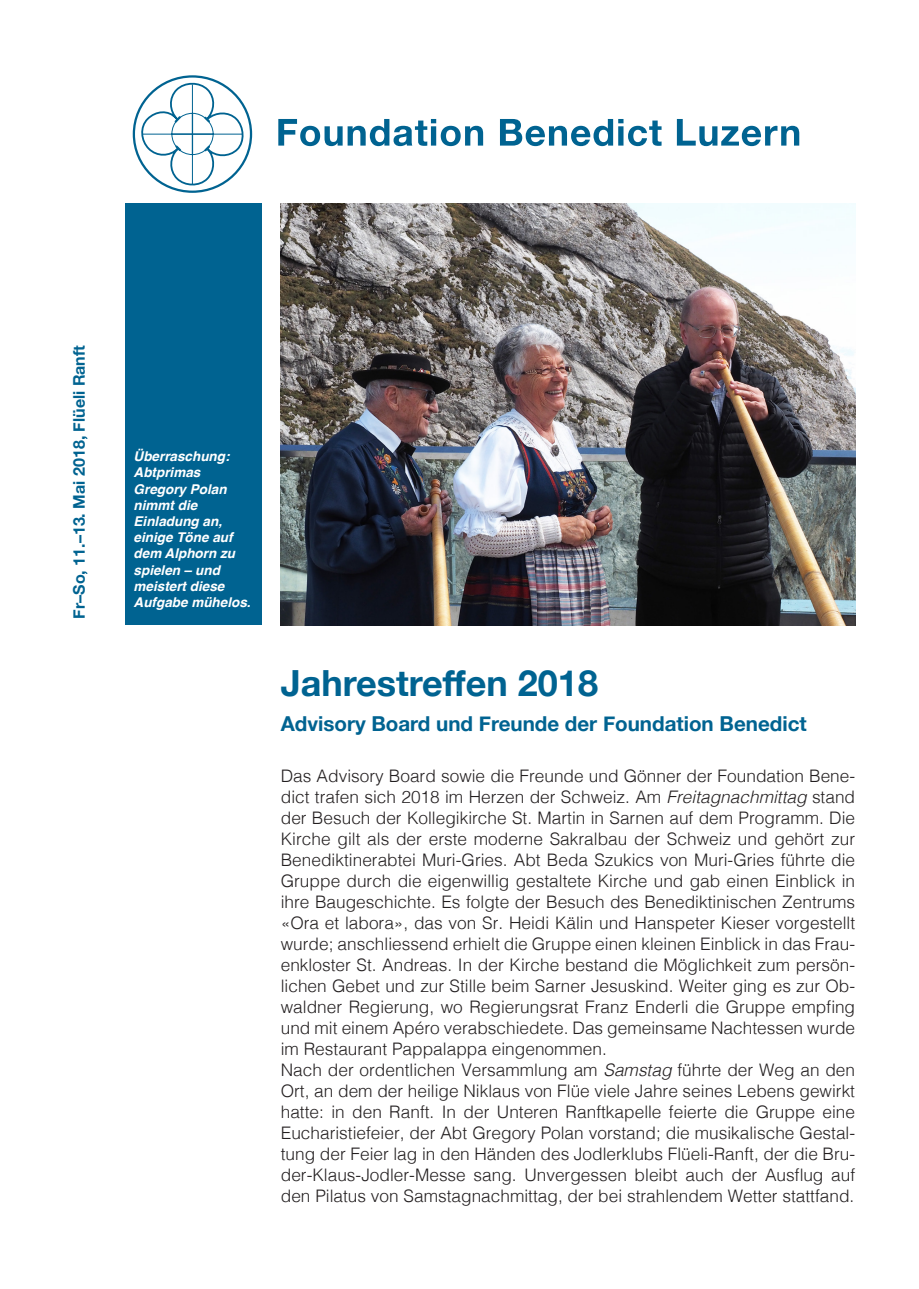
<style>
.page{position:relative;width:919px;height:1289px;background:#fff}
.page>*{position:absolute;margin:0;border:0;box-sizing:border-box;transform-origin:0 0}
.t1{font:700 36px "Helvetica Neue";color:#006391}
.t2{font:700 20.55px "Helvetica Neue";color:#006391}
.t3{font:300 17.25px/21px "Helvetica";color:#231f20}
.t4{font:700 16.05px "Helvetica Neue";color:#006391}
.t5{font:italic 700 13.5px/16.2px "Helvetica";color:#fff}
.s1{font-style:italic}
</style>
<div class="page">
<svg style="left:278px;top:119px;width:205px;height:27px"></svg>
<svg style="left:500px;top:119px;width:161px;height:27px"></svg>
<svg style="left:676px;top:119px;width:123px;height:27px"></svg>
<svg style="left:138px;top:79px;width:109px;height:110px"></svg>
<div style="left:133px;top:75px;width:119px;height:118px;border:2px solid #006391;border-radius:50%"></div>
<div style="left:125px;top:204px;width:137px;height:421px;background:#006391"></div>
<img style="left:281px;top:204px;width:574px;height:421px">
<p class="t4" style="left:66px;top:618px;width:275px;rotate:-90deg">Fr–So, 11.–13. Mai 2018, Flüeli Ranft</p>
<p class="t5" style="left:134px;top:448px;width:119px">Überraschung:<br>Abtprimas<br>Gregory Polan nimmt die<br>Einladung an, einige Töne auf dem Alphorn zu spielen – und meistert diese<br>Aufgabe mühelos.</p>
<h1 class="t1" style="left:281px;top:655px;width:319px">Jahrestreffen 2018</h1>
<p class="t2" style="left:281px;top:708px;width:527px">Advisory Board und Freunde der Foundation Benedict</p>
<p class="t3" style="left:281px;top:763px;width:576px">Das Advisory Board sowie die Freunde und Gönner der Foundation Bene&shy;dict trafen sich 2018 im Herzen der Schweiz. Am <span class="s1">Freitagnachmittag</span> stand der Besuch der Kollegikirche St. Martin in Sarnen auf dem Programm. Die Kirche gilt als der erste moderne Sakralbau der Schweiz und gehört zur Benediktinerabtei Muri-Gries. Abt Beda Szukics von Muri-Gries führte die Gruppe durch die eigenwillig gestaltete Kirche und gab einen Einblick in ihre Baugeschichte. Es folgte der Besuch des Benediktinischen Zentrums «Ora et labora», das von Sr. Heidi Kälin und Hanspeter Kieser vorgestellt wurde; anschliessend erhielt die Gruppe einen kleinen Einblick in das Frau&shy;enkloster St. Andreas. In der Kirche bestand die Möglichkeit zum persön&shy;lichen Gebet und zur Stille beim Sarner Jesuskind. Weiter ging es zur Ob&shy;waldner Regierung, wo Regierungsrat Franz Enderli die Gruppe empfing und mit einem Apéro verabschiedete. Das gemeinsame Nachtessen wurde im Restaurant Pappalappa eingenommen.<br>Nach der ordentlichen Versammlung am <span class="s1">Samstag</span> führte der Weg an den Ort, an dem der heilige Niklaus von Flüe viele Jahre seines Lebens gewirkt hatte: in den Ranft. In der Unteren Ranftkapelle feierte die Gruppe eine Eucharistiefeier, der Abt Gregory Polan vorstand; die musikalische Gestal&shy;tung der Feier lag in den Händen des Jodlerklubs Flüeli-Ranft, der die Bru&shy;der-Klaus-Jodler-Messe sang. Unvergessen bleibt auch der Ausflug auf den Pilatus von Samstagnachmittag, der bei strahlendem Wetter stattfand.</p>
</div>
